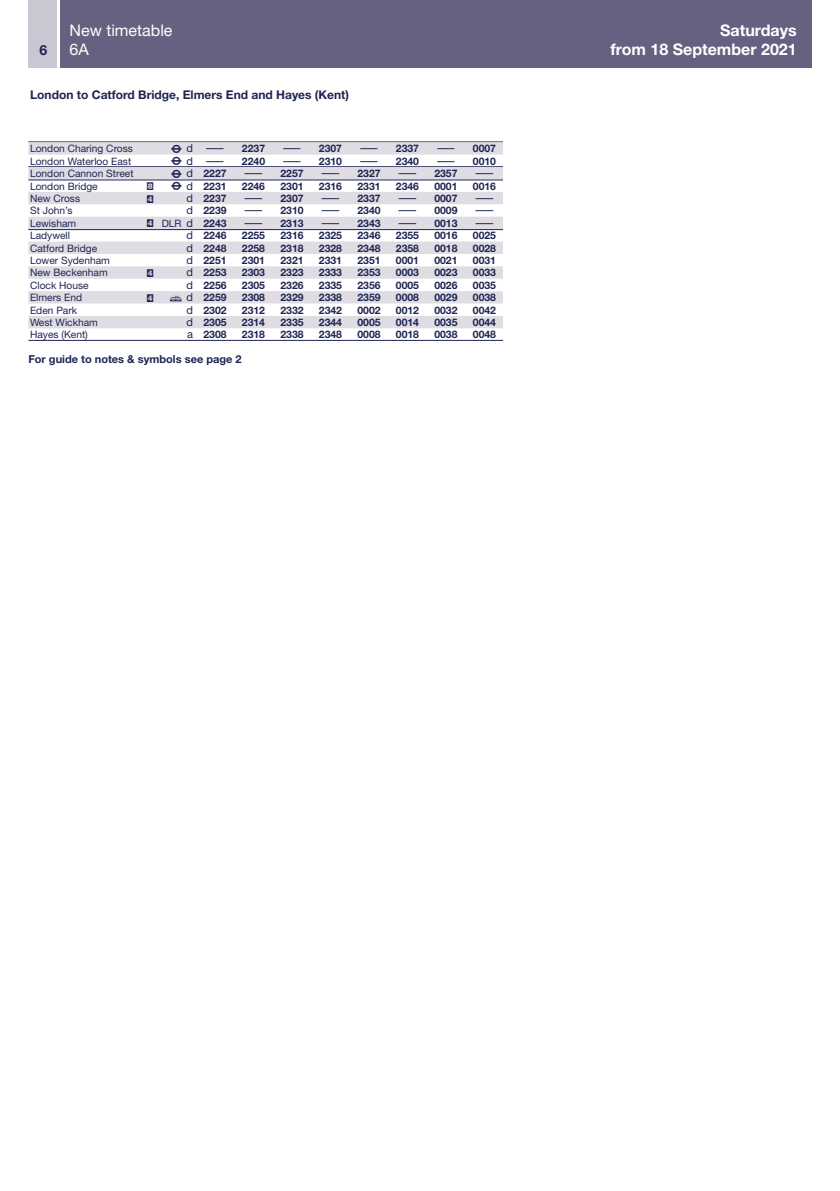
<style>
.page{position:relative;width:840px;height:1191px;background:#fff}
.page>*{position:absolute;margin:0;border:0;box-sizing:border-box;transform-origin:0 0}
.t1{font:700 16px/19.2px "Helvetica Neue LT Std";color:#fff;text-align:right}
.t2{font:16px "Helvetica Neue LT Std";color:#fff}
.t3{font:700 14px "Helvetica Neue LT Std";color:#1e2452}
.t4{font:12px/12.4px "Helvetica Neue LT Std";color:#1e2452}
.t5{font:700 12px "Helvetica Neue LT Std";color:#1e2452}
.t6{font:700 11px "Helvetica Neue LT Std";color:#1e2452}
.t7{font:11px "TIME Sfont";color:#1e2452}
.t8{font:11px "Helvetica Neue LT Std";color:#1e2452}
.t9{font:700 10.4px/12.4px "Helvetica Neue LT Std";color:#1e2452;text-align:justify}
.t10{font:10.2px "Helvetica Neue LT Std";color:#1e2452}
.s1{font-family:"Helvetica Neue LT Std"}
.s2{font-family:"TIME Sfont";font-size:11px}
.s3{font-size:11px}
</style>
<div class="page">
<hr style="left:28px;top:141px;width:783px;height:1px;background:#1e2452">
<div style="left:28px;top:142px;width:783px;height:13px;background:#dfdde3"></div>
<hr style="left:28px;top:166px;width:783px;height:1px;background:#1e2452">
<div style="left:28px;top:167px;width:783px;height:12px;background:#dfdde3"></div>
<hr style="left:28px;top:179px;width:783px;height:1px;background:#1e2452">
<div style="left:28px;top:192px;width:783px;height:12px;background:#dfdde3"></div>
<div style="left:28px;top:217px;width:783px;height:12px;background:#dfdde3"></div>
<hr style="left:28px;top:229px;width:783px;height:1px;background:#1e2452">
<div style="left:28px;top:241px;width:783px;height:13px;background:#dfdde3"></div>
<div style="left:28px;top:266px;width:783px;height:13px;background:#dfdde3"></div>
<div style="left:28px;top:291px;width:783px;height:12px;background:#dfdde3"></div>
<div style="left:28px;top:316px;width:783px;height:12px;background:#dfdde3"></div>
<hr style="left:28px;top:340px;width:783px;height:1px;background:#1e2452">
<div style="left:28px;top:0;width:29px;height:67px;background:#cac7d3"></div>
<div style="left:60px;top:0;width:751px;height:67px;background:#656181"></div>
<div style="left:503px;top:128px;width:321px;height:235px;background:#fff"></div>
<h1 class="t2" style="left:70px;top:20px;width:104px">New timetable</h1>
<h2 class="t3" style="left:39px;top:41px;width:9px">6</h2>
<h1 class="t2" style="left:70px;top:40px;width:21px">6A</h1>
<p class="t5" style="left:30px;top:87px;width:320px">London to Catford Bridge, Elmers End and Hayes (Kent)</p>
<p class="t10" style="left:30px;top:143px;width:104px">London Charing Cross</p>
<p class="t7" style="left:171px;top:140px;width:23px">T <span class="s1">d</span></p>
<p class="t10" style="left:30px;top:155px;width:103px">London Waterloo East</p>
<p class="t7" style="left:171px;top:153px;width:23px">T <span class="s1">d</span></p>
<p class="t10" style="left:30px;top:167px;width:105px">London Cannon Street</p>
<p class="t7" style="left:171px;top:165px;width:23px">T <span class="s1">d</span></p>
<p class="t10" style="left:30px;top:180px;width:69px">London Bridge</p>
<p class="t7" style="left:147px;top:178px;width:8px">8</p>
<p class="t7" style="left:171px;top:178px;width:23px">T <span class="s1">d</span></p>
<p class="t10" style="left:30px;top:192px;width:52px">New Cross</p>
<p class="t7" style="left:147px;top:190px;width:8px">4</p>
<p class="t8" style="left:186px;top:191px;width:8px">d</p>
<p class="t10" style="left:30px;top:205px;width:44px">St John’s</p>
<p class="t8" style="left:186px;top:204px;width:8px">d</p>
<p class="t10" style="left:30px;top:217px;width:48px">Lewisham</p>
<p class="t10" style="left:147px;top:217px;width:47px"><span class="s2">4</span> DLR <span class="s3">d</span></p>
<p class="t10" style="left:30px;top:229px;width:42px">Ladywell</p>
<p class="t8" style="left:186px;top:229px;width:8px">d</p>
<p class="t10" style="left:30px;top:242px;width:69px">Catford Bridge</p>
<p class="t8" style="left:186px;top:241px;width:8px">d</p>
<p class="t10" style="left:30px;top:254px;width:81px">Lower Sydenham</p>
<p class="t8" style="left:186px;top:253px;width:8px">d</p>
<p class="t10" style="left:30px;top:267px;width:79px">New Beckenham</p>
<p class="t7" style="left:147px;top:264px;width:8px">4</p>
<p class="t8" style="left:186px;top:266px;width:8px">d</p>
<p class="t10" style="left:30px;top:279px;width:60px">Clock House</p>
<p class="t8" style="left:186px;top:278px;width:8px">d</p>
<p class="t10" style="left:30px;top:291px;width:53px">Elmers End</p>
<p class="t7" style="left:147px;top:289px;width:8px">4</p>
<p class="t7" style="left:170px;top:289px;width:24px">S <span class="s1">d</span></p>
<p class="t10" style="left:30px;top:304px;width:49px">Eden Park</p>
<p class="t8" style="left:186px;top:303px;width:8px">d</p>
<p class="t10" style="left:30px;top:316px;width:69px">West Wickham</p>
<p class="t8" style="left:186px;top:315px;width:8px">d</p>
<p class="t10" style="left:30px;top:329px;width:59px">Hayes (Kent)</p>
<p class="t8" style="left:187px;top:328px;width:7px">a</p>
<p class="t4" style="left:205px;top:142px;width:22px">—— ——</p>
<p class="t9" style="left:203px;top:167px;width:25px">2227<br>2231<br>2237<br>2239<br>2243<br>2246<br>2248<br>2251<br>2253<br>2256<br>2259<br>2302<br>2305<br>2308</p>
<p class="t9" style="left:242px;top:142px;width:25px">2237<br>2240</p>
<p class="t4" style="left:243px;top:167px;width:22px">——</p>
<p class="t9" style="left:242px;top:179px;width:25px">2246</p>
<p class="t4" style="left:243px;top:191px;width:22px;text-align:justify">—— —— ——</p>
<p class="t9" style="left:242px;top:229px;width:25px">2255<br>2258<br>2301<br>2303<br>2305<br>2308<br>2312<br>2314<br>2318</p>
<p class="t6" style="left:28px;top:352px;width:215px">For guide to notes &amp; symbols see page 2</p>
<p class="t4" style="left:282px;top:142px;width:22px">—— ——</p>
<p class="t9" style="left:280px;top:167px;width:25px">2257<br>2301<br>2307<br>2310<br>2313<br>2316<br>2318<br>2321<br>2323<br>2326<br>2329<br>2332<br>2335<br>2338</p>
<p class="t9" style="left:319px;top:142px;width:25px">2307<br>2310</p>
<p class="t4" style="left:320px;top:167px;width:22px">——</p>
<p class="t9" style="left:319px;top:179px;width:25px">2316</p>
<p class="t4" style="left:320px;top:191px;width:22px;text-align:justify">—— —— ——</p>
<p class="t9" style="left:319px;top:229px;width:25px">2325<br>2328<br>2331<br>2333<br>2335<br>2338<br>2342<br>2344<br>2348</p>
<p class="t4" style="left:358px;top:142px;width:22px">—— ——</p>
<p class="t9" style="left:357px;top:167px;width:25px">2327<br>2331<br>2337<br>2340<br>2343<br>2346<br>2348<br>2351<br>2353<br>2356<br>2359<br>0002<br>0005<br>0008</p>
<p class="t9" style="left:395px;top:142px;width:25px">2337<br>2340</p>
<p class="t4" style="left:397px;top:167px;width:22px">——</p>
<p class="t9" style="left:395px;top:179px;width:25px">2346</p>
<p class="t4" style="left:397px;top:191px;width:22px;text-align:justify">—— —— ——</p>
<p class="t9" style="left:395px;top:229px;width:25px">2355<br>2358<br>0001<br>0003<br>0005<br>0008<br>0012<br>0014<br>0018</p>
<p class="t4" style="left:435px;top:142px;width:22px">—— ——</p>
<p class="t9" style="left:434px;top:167px;width:25px">2357<br>0001<br>0007<br>0009<br>0013<br>0016<br>0018<br>0021<br>0023<br>0026<br>0029<br>0032<br>0035<br>0038</p>
<p class="t9" style="left:472px;top:142px;width:25px">0007<br>0010</p>
<p class="t4" style="left:474px;top:167px;width:22px">——</p>
<p class="t9" style="left:472px;top:179px;width:25px">0016</p>
<p class="t4" style="left:474px;top:191px;width:22px;text-align:justify">—— —— ——</p>
<p class="t9" style="left:472px;top:229px;width:25px">0025<br>0028<br>0031<br>0033<br>0035<br>0038<br>0042<br>0044<br>0048</p>
<h1 class="t1" style="left:610px;top:20px;width:188px">Saturdays<br>from 18 September 2021</h1>
</div>
